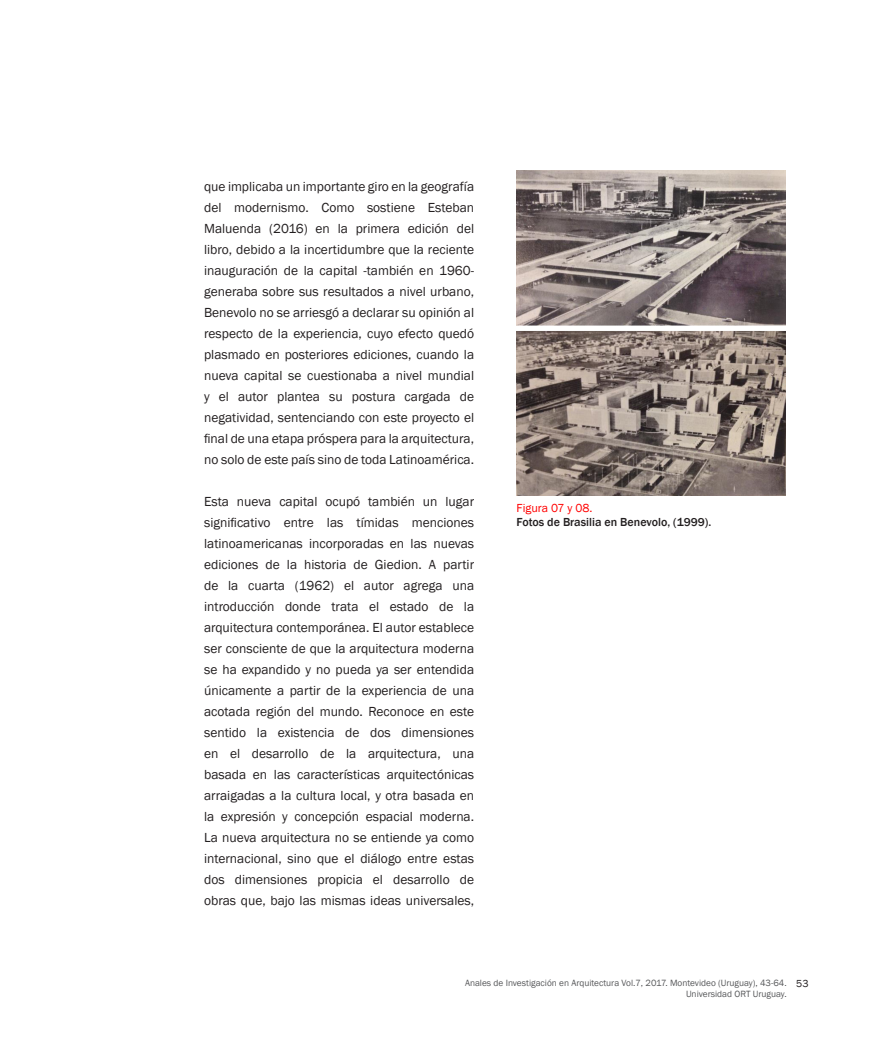
<style>
.page{position:relative;width:893px;height:1063px;background:#fff}
.page>*{position:absolute;margin:0;border:0;box-sizing:border-box;transform-origin:0 0}
.textos{font:13.5px/21px "Franklin Gothic";color:#231f20;text-align:justify}
.t1{font:500 12px "Franklin Gothic";color:#231f20}
.t2{font:12px "Franklin Gothic";color:#f00}
.t3{font:9.3px/11.1px "Franklin Gothic";color:#57585a}
.s1{font-size:10.5px;color:#231f20}
</style>
<div class="page">
<img style="left:517px;top:170px;width:269px;height:326px">
<p class="textos" style="left:204px;top:176px;width:272px">que implicaba un importante giro en la geografía del modernismo. Como sostiene Esteban Maluenda (2016) en la primera edición del libro, debido a la incertidumbre que la reciente inauguración de la capital -también en 1960- generaba sobre sus resultados a nivel urbano, Benevolo no se arriesgó a declarar su opinión al respecto de la experiencia, cuyo efecto quedó plasmado en posteriores ediciones, cuando la nueva capital se cuestionaba a nivel mundial y el autor plantea su postura cargada de negatividad, sentenciando con este proyecto el final de una etapa próspera para la arquitectura, no solo de este país sino de toda Latinoamérica.</p>
<p class="textos" style="left:204px;top:491px;width:272px">Esta nueva capital ocupó también un lugar significativo entre las tímidas menciones latinoamericanas incorporadas en las nuevas ediciones de la historia de Giedion. A partir de la cuarta (1962) el autor agrega una introducción donde trata el estado de la arquitectura contemporánea. El autor establece ser consciente de que la arquitectura moderna se ha expandido y no pueda ya ser entendida únicamente a partir de la experiencia de una acotada región del mundo. Reconoce en este sentido la existencia de dos dimensiones en el desarrollo de la arquitectura, una basada en las características arquitectónicas arraigadas a la cultura local, y otra basada en la expresión y concepción espacial moderna.<br>La nueva arquitectura no se entiende ya como internacional, sino que el diálogo entre estas dos dimensiones propicia el desarrollo de obras que, bajo las mismas ideas universales,</p>
<p class="t2" style="left:517px;top:501px;width:77px">Figura 07 y 08.</p>
<p class="t1" style="left:517px;top:515px;width:196px">Fotos de Brasilia en Benevolo, (1999).</p>
<p class="t3" style="left:686px;top:978px;width:124px;text-indent:-221px">Anales de Investigación en Arquitectura Vol.7, 2017. Montevideo (Uruguay), 43-64. <span class="s1">53<br></span>Universidad ORT Uruguay.</p>
</div>
